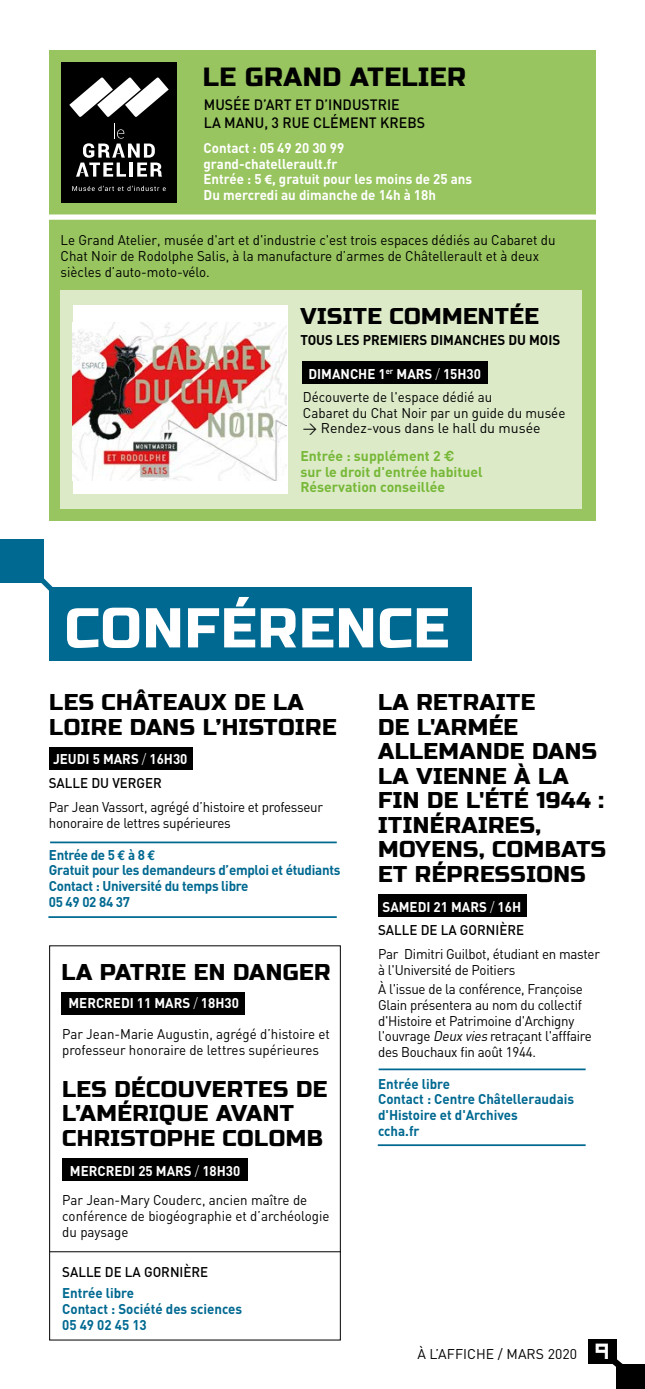
<style>
.page{position:relative;width:645px;height:1389px;background:#fff}
.page>*{position:absolute;margin:0;border:0;box-sizing:border-box;transform-origin:0 0}
.t1{font:56px "Russo One";letter-spacing:.02em;color:#fff}
.t2{font:26.25px "Russo One";letter-spacing:.02em;color:#000}
.t3{font:22.75px/24.5px "Russo One";letter-spacing:.02em;color:#000}
.t4{font:21px "Symtext";color:#fff}
.t5{font:500 14.88px/17.5px "DIN";color:#000;scale:.95 1}
.t6{font:14px/15.8px "DIN";color:#000;scale:.95 1}
.t7{font:14px/15.8px "DIN";letter-spacing:-.02em;color:#000;scale:.95 1}
.t8{font:700 14px/15.8px "DIN";color:#fff;scale:.95 1}
.t9{font:700 14px/15.8px "DIN";color:#006991;scale:.95 1}
.t10{font:700 14px/15.8px "DIN";letter-spacing:-.02em;color:#006991;scale:.95 1}
.t11{font:700 14px/15.8px "DIN";color:#76b837}
.t12{font:500 14px "DIN";color:#000;scale:.95 1}
.t13{font:700 14px "DIN";color:#000;scale:.95 1}
.t14{font:14px "DIN";color:#000}
.s1{font-family:"Myriad Pro"}
.s2{font-weight:700;color:#fff}
.s3{font-weight:300;color:#fff}
.s4{font-family:"Helvetica"}
.s5{font-weight:300}
.s6{font-family:"Euro Mono"}
.s7{font-style:italic}
</style>
<div class="page">
<div style="left:49px;top:945px;width:292px;height:395px;border:1px solid #000"></div>
<div style="left:589px;top:1339px;width:28px;height:25px;background:#000"></div>
<div style="left:617px;top:1364px;width:28px;height:25px;background:#000"></div>
<svg style="left:612px;top:1359px;width:11px;height:20px"></svg>
<div style="left:49px;top:50px;width:546px;height:471px;background:#98c55f"></div>
<div style="left:61px;top:290px;width:521px;height:218px;background:#dceac8"></div>
<div style="left:302px;top:362px;width:186px;height:22px;background:#000"></div>
<div style="left:61px;top:62px;width:116px;height:141px;background:#000"></div>
<svg style="left:69px;top:77px;width:100px;height:40px"></svg>
<svg style="left:76px;top:123px;width:86px;height:54px"></svg>
<svg style="left:72px;top:186px;width:94px;height:5px"></svg>
<div style="left:73px;top:305px;width:215px;height:189px;background:#fff"></div>
<img style="left:73px;top:322px;width:213px;height:159px">
<div style="left:35px;top:214px;width:596px;height:6px;background:#fff"></div>
<hr style="left:50px;top:842px;width:287px;height:1px;background:#006991">
<hr style="left:379px;top:1068px;width:207px;height:2px;background:#006991">
<hr style="left:48px;top:916px;width:289px;height:2px;background:#006991">
<hr style="left:378px;top:1144px;width:208px;height:2px;background:#006991">
<div style="left:49px;top:747px;width:143px;height:23px;background:#000"></div>
<div style="left:378px;top:895px;width:149px;height:22px;background:#000"></div>
<div style="left:62px;top:992px;width:183px;height:22px;background:#000"></div>
<div style="left:62px;top:1158px;width:186px;height:23px;background:#000"></div>
<div style="left:0;top:539px;width:43px;height:43px;background:#006991"></div>
<svg style="left:31px;top:569px;width:22px;height:31px"></svg>
<div style="left:50px;top:587px;width:422px;height:74px;background:#006991"></div>
<hr style="left:50px;top:1251px;width:291px;height:1px;background:#000">
<h2 class="t2" style="left:203px;top:62px;width:264px">LE GRAND ATELIER</h2>
<p class="t5" style="left:204px;top:95px;width:234px">MUSÉE D’ART ET D’INDUSTRIE<br>LA MANU, 3 RUE CLÉMENT KREBS</p>
<p class="t8" style="left:204px;top:139px;width:284px">Contact : 05 49 20 30 99 grand-chatellerault.fr<br>Entrée : 5 <span class="s1">€</span>, gratuit pour les moins de 25 ans<br>Du mercredi au dimanche de 14h à 18h</p>
<p class="t6" style="left:61px;top:232px;width:522px">Le Grand Atelier, musée d'art et d'industrie c'est trois espaces dédiés au Cabaret du<br>Chat Noir de Rodolphe Salis, à la manufacture d’armes de Châtellerault et à deux siècles d’auto-moto-vélo.</p>
<h3 class="t3" style="left:300px;top:305px;width:240px">VISITE COMMENTÉE</h3>
<p class="t13" style="left:300px;top:331px;width:275px">TOUS LES PREMIERS DIMANCHES DU MOIS</p>
<p class="t6" style="left:303px;top:362px;width:201px;line-height:23.3px;text-align:center"><span class="s2">DIMANCHE 1</span><sup>er</sup> <span class="s2">MARS</span> <span class="s3">/</span> <span class="s2">15H30<br></span>Découverte de l'espace dédié au</p>
<p class="t6" style="left:303px;top:404px;width:278px">Cabaret du Chat Noir par un guide du musée &gt; Rendez-vous dans le hall du musée</p>
<p class="t11" style="left:300px;top:447px;width:184px">Entrée : supplément 2 <span class="s4">€<br></span>sur le droit d'entrée habituel<br>Réservation conseillée</p>
<h1 class="t1" style="left:65px;top:596px;width:386px">CONFÉRENCE</h1>
<h3 class="t3" style="left:49px;top:691px;width:289px">LES CHÂTEAUX DE LA<br>LOIRE DANS L’HISTOIRE</h3>
<p class="t8" style="left:53px;top:751px;width:143px">JEUDI 5 MARS <span class="s5">/</span> 16H30</p>
<p class="t12" style="left:49px;top:774px;width:121px">SALLE DU VERGER</p>
<p class="t7" style="left:49px;top:799px;width:290px">Par Jean Vassort, agrégé d’histoire et professeur honoraire de lettres supérieures</p>
<p class="t10" style="left:49px;top:846px;width:308px">Entrée de 5 <span class="s6">E</span> à 8 <span class="s6">E<br></span>Gratuit pour les demandeurs d’emploi et étudiants<br>Contact : Université du temps libre<br>05 49 02 84 37</p>
<h3 class="t3" style="left:62px;top:960px;width:270px">LA PATRIE EN DANGER</h3>
<p class="t8" style="left:68px;top:995px;width:181px">MERCREDI 11 MARS <span class="s5">/</span> 18H30</p>
<p class="t6" style="left:62px;top:1026px;width:283px">Par Jean-Marie Augustin, agrégé d’histoire et professeur honoraire de lettres supérieures</p>
<h3 class="t3" style="left:62px;top:1077px;width:267px">LES DÉCOUVERTES DE<br>L’AMÉRIQUE AVANT<br>CHRISTOPHE COLOMB</h3>
<p class="t8" style="left:70px;top:1162px;width:181px">MERCREDI 25 MARS <span class="s5">/</span> 18H30</p>
<p class="t6" style="left:62px;top:1192px;width:283px">Par Jean-Mary Couderc, ancien maître de conférence de biogéographie et d’archéologie du paysage</p>
<p class="t12" style="left:62px;top:1263px;width:155px">SALLE DE LA GORNIÈRE</p>
<p class="t9" style="left:62px;top:1285px;width:191px">Entrée libre<br>Contact : Société des sciences<br>05 49 02 45 13</p>
<h3 class="t3" style="left:378px;top:691px;width:230px">LA RETRAITE<br>DE L'ARMÉE<br>ALLEMANDE DANS<br>LA VIENNE À LA<br>FIN DE L'ÉTÉ 1944 :<br>ITINÉRAIRES,<br>MOYENS, COMBATS<br>ET RÉPRESSIONS</h3>
<p class="t8" style="left:382px;top:898px;width:147px">SAMEDI 21 MARS <span class="s5">/</span> 16H</p>
<p class="t12" style="left:378px;top:921px;width:155px">SALLE DE LA GORNIÈRE</p>
<p class="t7" style="left:378px;top:946px;width:235px">Par Dimitri Guilbot, étudiant en master à l'Université de Poitiers</p>
<p class="t7" style="left:378px;top:981px;width:226px">À l'issue de la conférence, Françoise Glain présentera au nom du collectif d'Histoire et Patrimoine d'Archigny l'ouvrage <span class="s7">Deux vies</span> retraçant l'afffaire des Bouchaux fin août 1944.</p>
<p class="t9" style="left:378px;top:1075px;width:208px">Entrée libre<br>Contact : Centre Châtelleraudais d'Histoire et d'Archives<br>ccha.fr</p>
<p class="t14" style="left:417px;top:1345px;width:161px">À L’AFFICHE / MARS 2020</p>
<h3 class="t4" style="left:596px;top:1335px;width:17px">9</h3>
</div>
